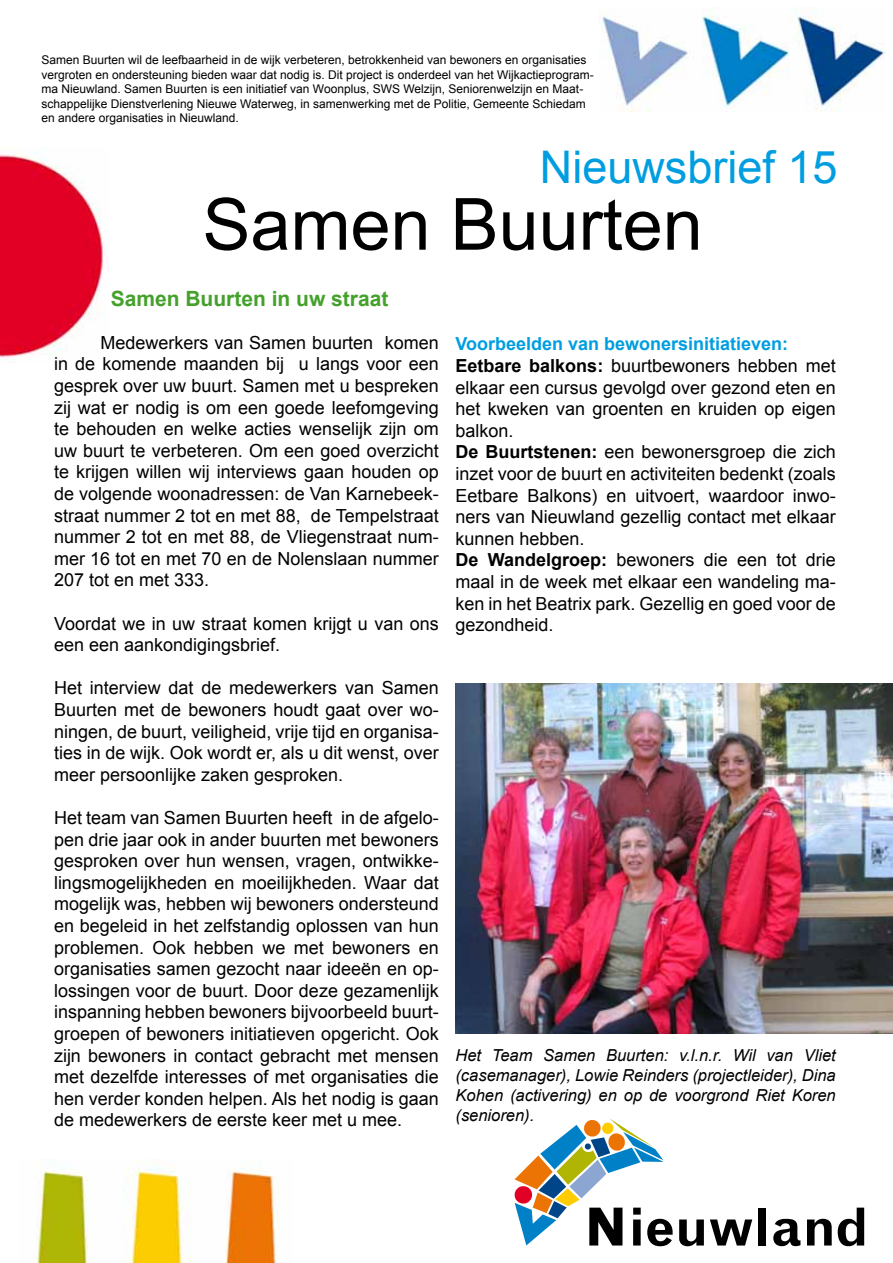
<style>
.page{position:relative;width:893px;height:1263px;background:#fff}
.page>*{position:absolute;margin:0;border:0;box-sizing:border-box;transform-origin:0 0}
.t1{font:72px "Arial";color:#000}
.t2{font:45px "Arial";color:#009ee0}
.t3{font:700 21px "Arial";color:#44a12b}
.t4{font:18px/21.6px "Arial";color:#000;text-align:justify}
.t5{font:italic 16.5px/19.8px "Arial";color:#000;text-align:justify}
.t6{font:12px/14.4px "Arial";color:#000}
.s1{font-weight:700;color:#009ee0}
.s2{font-weight:700}
</style>
<div class="page">
<img style="left:599px;top:8px;width:285px;height:103px">
<img style="left:0;top:153px;width:104px;height:205px">
<img style="left:36px;top:1159px;width:243px;height:104px">
<svg style="left:679px;top:1219px;width:25px;height:27px"></svg>
<svg style="left:710px;top:1219px;width:42px;height:26px"></svg>
<div style="left:759px;top:1207px;width:7px;height:38px;background:#000"></div>
<svg style="left:773px;top:1219px;width:27px;height:27px"></svg>
<svg style="left:807px;top:1219px;width:25px;height:26px"></svg>
<svg style="left:838px;top:1207px;width:26px;height:39px"></svg>
<svg style="left:514px;top:1118px;width:159px;height:128px"></svg>
<img style="left:455px;top:684px;width:438px;height:349px">
<p class="t6" style="left:41px;top:53px;width:554px">Samen Buurten wil de leefbaarheid in de wijk verbeteren, betrokkenheid van bewoners en organisaties vergroten en ondersteuning bieden waar dat nodig is. Dit project is onderdeel van het Wijkactieprogram&shy;ma Nieuwland. Samen Buurten is een initiatief van Woonplus, SWS Welzijn, Seniorenwelzijn en Maat&shy;schappelijke Dienstverlening Nieuwe Waterweg, in samenwerking met de Politie, Gemeente Schiedam en andere organisaties in Nieuwland.</p>
<h2 class="t2" style="left:540px;top:138px;width:299px">Nieuwsbrief 15</h2>
<h1 class="t1" style="left:202px;top:177px;width:502px">Samen Buurten</h1>
<p class="t3" style="left:111px;top:284px;width:279px">Samen Buurten in uw straat</p>
<p class="t4" style="left:54px;top:332px;width:386px;text-indent:47px">Medewerkers van Samen buurten komen in de komende maanden bij u langs voor een gesprek over uw buurt. Samen met u bespreken zij wat er nodig is om een goede leefomgeving te behouden en welke acties wenselijk zijn om uw buurt te verbeteren. Om een goed overzicht te krijgen willen wij interviews gaan houden op de volgende woonadressen: de Van Karnebeek&shy;straat nummer 2 tot en met 88, de Tempelstraat nummer 2 tot en met 88, de Vliegenstraat num&shy;mer 16 tot en met 70 en de Nolenslaan nummer 207 tot en met 333.</p>
<p class="t4" style="left:54px;top:613px;width:386px">Voordat we in uw straat komen krijgt u van ons een een aankondigingsbrief.</p>
<p class="t4" style="left:54px;top:677px;width:386px">Het interview dat de medewerkers van Samen Buurten met de bewoners houdt gaat over wo&shy;ningen, de buurt, veiligheid, vrije tijd en organisa&shy;ties in de wijk. Ook wordt er, als u dit wenst, over meer persoonlijke zaken gesproken.</p>
<p class="t4" style="left:54px;top:807px;width:386px">Het team van Samen Buurten heeft in de afgelo&shy;pen drie jaar ook in ander buurten met bewoners gesproken over hun wensen, vragen, ontwikke&shy;lingsmogelijkheden en moeilijkheden. Waar dat mogelijk was, hebben wij bewoners ondersteund en begeleid in het zelfstandig oplossen van hun problemen. Ook hebben we met bewoners en organisaties samen gezocht naar ideeën en op&shy;lossingen voor de buurt. Door deze gezamenlijk inspanning hebben bewoners bijvoorbeeld buurt&shy;groepen of bewoners initiatieven opgericht. Ook zijn bewoners in contact gebracht met mensen met dezelfde interesses of met organisaties die hen verder konden helpen. Als het nodig is gaan de medewerkers de eerste keer met u mee.</p>
<p class="t4" style="left:455px;top:333px;width:382px;text-align:left"><span class="s1">Voorbeelden van bewonersinitiatieven:<br></span><span class="s2">Eetbare balkons:</span> buurtbewoners hebben met elkaar een cursus gevolgd over gezond eten en het kweken van groenten en kruiden op eigen balkon.<br><span class="s2">De Buurtstenen:</span> een bewonersgroep die zich inzet voor de buurt en activiteiten bedenkt (zoals Eetbare Balkons) en uitvoert, waardoor inwo&shy;ners van Nieuwland gezellig contact met elkaar kunnen hebben.<br><span class="s2">De Wandelgroep:</span> bewoners die een tot drie maal in de week met elkaar een wandeling ma&shy;ken in het Beatrix park. Gezellig en goed voor de gezondheid.</p>
<p class="t5" style="left:455px;top:1046px;width:382px">Het Team Samen Buurten: v.l.n.r. Wil van Vliet (casemanager), Lowie Reinders (projectleider), Dina Kohen (activering) en op de voorgrond Riet Koren (senioren).</p>
</div>
